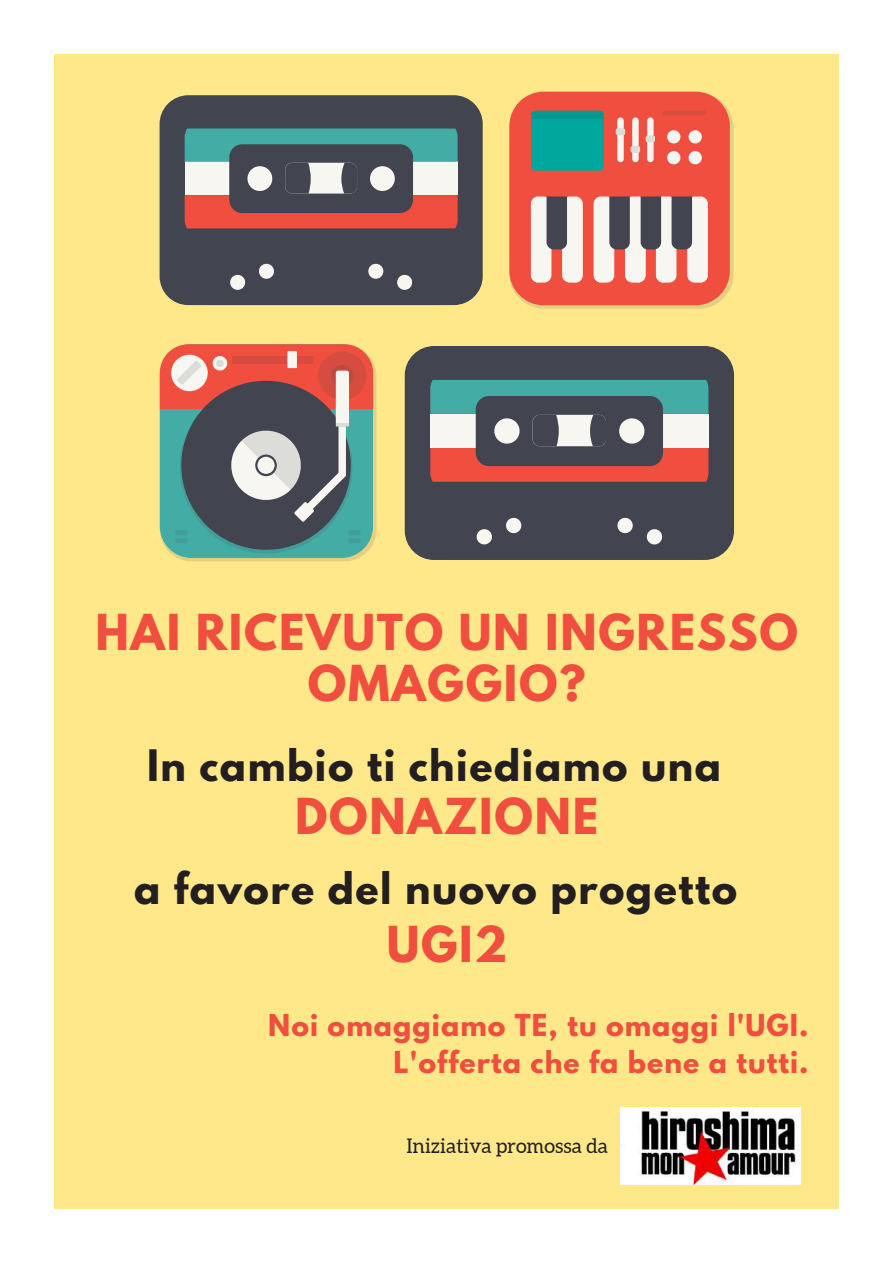
<style>
.page{position:relative;width:893px;height:1263px;background:#fff}
.page>*{position:absolute;margin:0;border:0;box-sizing:border-box;transform-origin:0 0}
.t1{font:700 43.95px/50.4px "League Spartan";letter-spacing:.04em;color:#f04e3e;text-align:center}
.t2{font:700 38.4px "League Spartan";letter-spacing:.04em;color:#231f20}
.t3{font:700 26.7px/37px "League Spartan";letter-spacing:.04em;color:#f04e3e;text-align:right}
.t4{font:20.1px "Aleo";color:#231f20}
</style>
<div class="page">
<div style="left:54px;top:54px;width:785px;height:1155px;background:#ffe889"></div>
<div style="left:160px;top:95px;width:323px;height:210px;background:#42444f;border-radius:29px"></div>
<svg style="left:230px;top:263px;width:183px;height:27px"></svg>
<svg style="left:184px;top:128px;width:274px;height:101px"></svg>
<div style="left:193px;top:170px;width:27px;height:20px;background:#f7f6f1;border-radius:5px"></div>
<svg style="left:509px;top:93px;width:225px;height:216px;background:#e5cc7d"></svg>
<div style="left:509px;top:92px;width:221px;height:213px;background:#f04e3e;border-radius:34px"></div>
<div style="left:531px;top:111px;width:73px;height:60px;background:#00a79d;border-radius:4px"></div>
<div style="left:531px;top:196px;width:20px;height:87px;background:#f7f6f1;border-radius:7px"></div>
<div style="left:562px;top:196px;width:21px;height:87px;background:#f7f6f1;border-radius:7px"></div>
<div style="left:656px;top:196px;width:20px;height:87px;background:#f7f6f1;border-radius:7px"></div>
<div style="left:687px;top:196px;width:21px;height:87px;background:#f7f6f1;border-radius:7px"></div>
<div style="left:594px;top:196px;width:20px;height:87px;background:#f7f6f1;border-radius:7px"></div>
<div style="left:625px;top:196px;width:21px;height:87px;background:#f7f6f1;border-radius:7px"></div>
<svg style="left:616px;top:117px;width:9px;height:45px"></svg>
<svg style="left:646px;top:117px;width:9px;height:45px"></svg>
<svg style="left:631px;top:117px;width:9px;height:45px"></svg>
<svg style="left:689px;top:130px;width:13px;height:13px"></svg>
<svg style="left:689px;top:151px;width:13px;height:13px"></svg>
<svg style="left:667px;top:130px;width:13px;height:13px"></svg>
<svg style="left:667px;top:151px;width:13px;height:13px"></svg>
<svg style="left:531px;top:196px;width:7px;height:87px"></svg>
<svg style="left:594px;top:196px;width:7px;height:87px"></svg>
<svg style="left:575px;top:196px;width:8px;height:87px"></svg>
<svg style="left:700px;top:196px;width:8px;height:87px"></svg>
<svg style="left:531px;top:111px;width:73px;height:8px"></svg>
<svg style="left:663px;top:111px;width:43px;height:4px"></svg>
<div style="left:616px;top:128px;width:9px;height:7px;background:#dcdcd9;border-radius:2px"></div>
<div style="left:646px;top:135px;width:9px;height:7px;background:#dcdcd9;border-radius:2px"></div>
<div style="left:631px;top:146px;width:9px;height:7px;background:#dcdcd9;border-radius:2px"></div>
<svg style="left:609px;top:196px;width:21px;height:53px"></svg>
<svg style="left:638px;top:196px;width:25px;height:87px"></svg>
<svg style="left:547px;top:196px;width:20px;height:53px"></svg>
<svg style="left:672px;top:196px;width:20px;height:53px"></svg>
<svg style="left:160px;top:344px;width:216px;height:217px;background:#a5c28e"></svg>
<svg style="left:160px;top:344px;width:213px;height:210px;background:#807977"></svg>
<div style="left:405px;top:346px;width:329px;height:214px;background:#42444f;border-radius:29px"></div>
<svg style="left:476px;top:517px;width:187px;height:28px"></svg>
<svg style="left:430px;top:380px;width:279px;height:102px"></svg>
<div style="left:439px;top:422px;width:28px;height:20px;background:#f7f6f1;border-radius:5px"></div>
<img style="left:620px;top:1107px;width:180px;height:77px">
<h1 class="t1" style="left:95px;top:607px;width:704px">HAI RICEVUTO UN INGRESSO<br>OMAGGIO?</h1>
<h2 class="t2" style="left:147px;top:736px;width:575px">In cambio ti chiediamo una</h2>
<h1 class="t1" style="left:295px;top:791px;width:305px">DONAZIONE</h1>
<h2 class="t2" style="left:134px;top:858px;width:605px">a favore del nuovo progetto</h2>
<h1 class="t1" style="left:387px;top:918px;width:122px">UGI2</h1>
<p class="t3" style="left:268px;top:1006px;width:542px">Noi omaggiamo TE, tu omaggi l'UGI.<br>L'offerta che fa bene a tutti.</p>
<p class="t4" style="left:406px;top:1134px;width:203px">Iniziativa promossa da</p>
</div>
